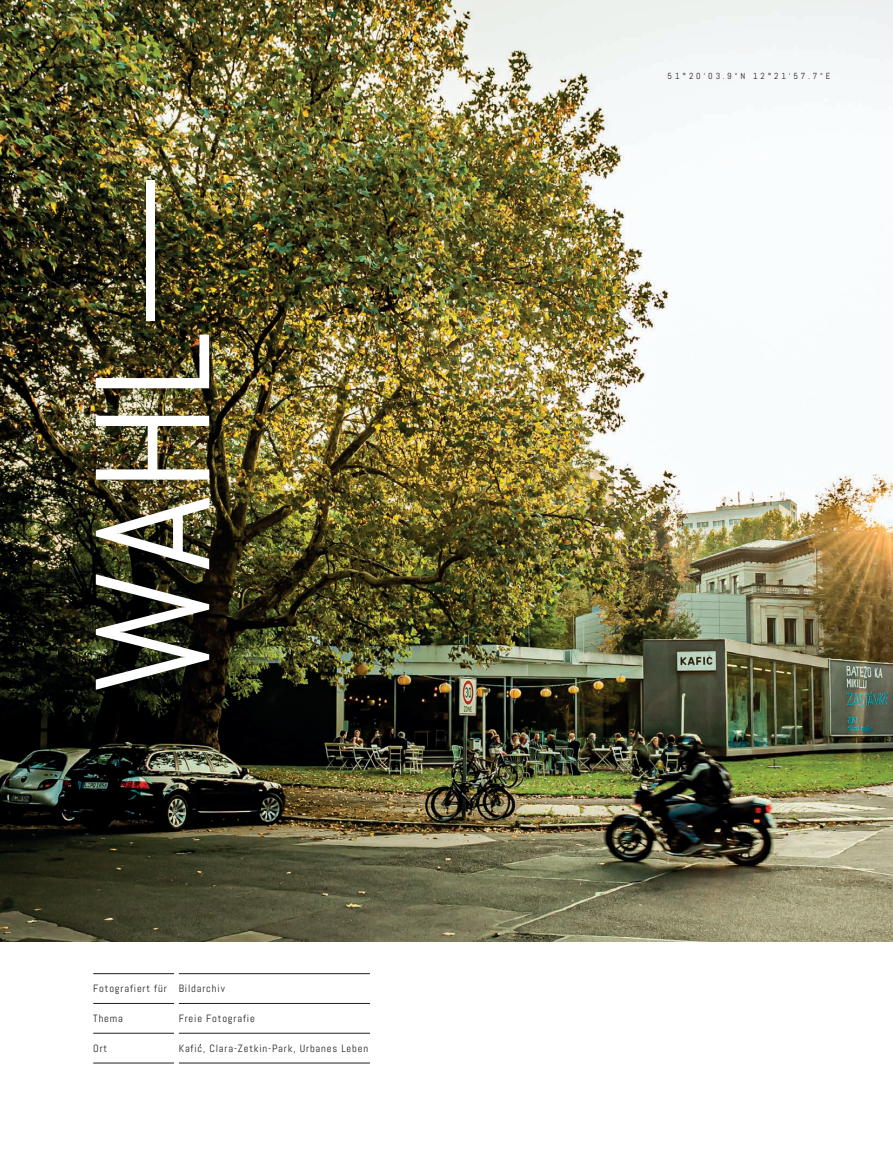
<style>
.page{position:relative;width:893px;height:1149px;background:#fff}
.page>*{position:absolute;margin:0;border:0;box-sizing:border-box;transform-origin:0 0}
.Head_01{font:161.85px "Abel";color:#fff}
.Text_Daten{font:10.5px "Abel";letter-spacing:.08em;color:#231f20}
.Text_Koordinaten{font:8.7px "Abel";letter-spacing:.33em;color:#231f20}
.s1{font-size:155.55px}
</style>
<div class="page">
<img style="left:0;top:0;width:893px;height:941px">
<hr style="left:93px;top:973px;width:81px;height:1px;background:#231f20">
<hr style="left:179px;top:973px;width:191px;height:1px;background:#231f20">
<hr style="left:93px;top:1002px;width:81px;height:1px;background:#231f20">
<hr style="left:179px;top:1002px;width:191px;height:1px;background:#231f20">
<hr style="left:93px;top:1032px;width:81px;height:1px;background:#231f20">
<hr style="left:179px;top:1032px;width:191px;height:1px;background:#231f20">
<hr style="left:93px;top:1062px;width:81px;height:1px;background:#231f20">
<hr style="left:179px;top:1062px;width:191px;height:1px;background:#231f20">
<p class="Head_01" style="left:51px;top:692px;width:522px;rotate:-90deg">WAHL<span class="s1">—</span></p>
<p class="Text_Daten" style="left:93px;top:981px;width:75px">Fotografiert für</p>
<p class="Text_Daten" style="left:179px;top:981px;width:48px">Bildarchiv</p>
<p class="Text_Daten" style="left:93px;top:1011px;width:31px">Thema</p>
<p class="Text_Daten" style="left:179px;top:1011px;width:78px">Freie Fotografie</p>
<p class="Text_Daten" style="left:93px;top:1041px;width:15px">Ort</p>
<p class="Text_Daten" style="left:179px;top:1041px;width:191px">Kafic, Clara-Zetkin-Park, Urbanes Leben</p>
<p class="Text_Koordinaten" style="left:668px;top:71px;width:164px">51°20‘03.9“N 12°21‘57.7“E</p>
</div>
